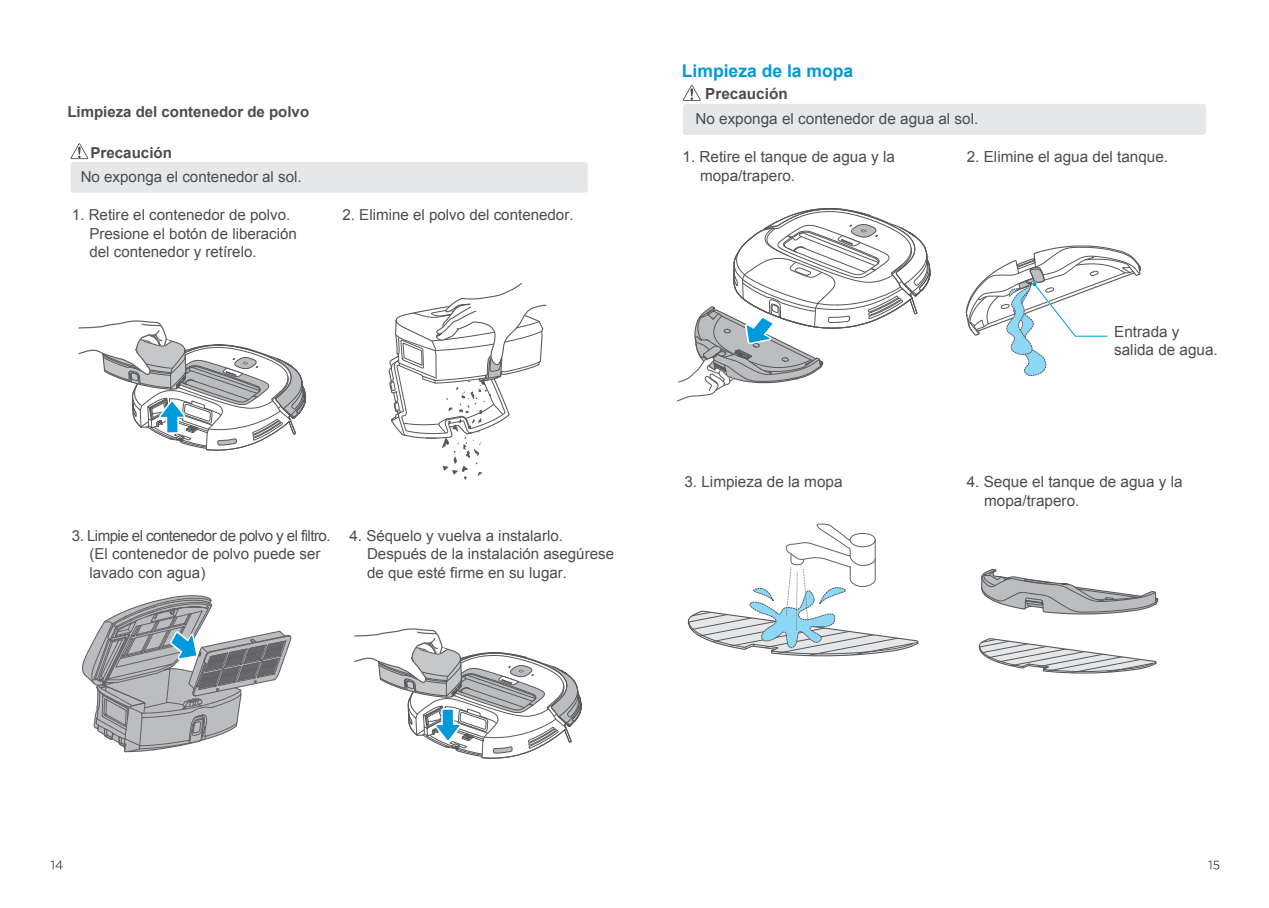
<style>
.page{position:relative;width:1269px;height:908px;background:#fff}
.page>*{position:absolute;margin:0;border:0;box-sizing:border-box;transform-origin:0 0}
.t1{font:700 17.5px "Arial";color:#0099da}
.t2{font:15.25px/18.4px "Arial";color:#4b4c4d}
.t3{font:700 15.25px "Arial";color:#4b4c4d}
.t4{font:15.12px/18.1px "Arial";color:#4b4c4d}
.t5{font:700 15.12px "Arial";color:#4b4c4d}
.t6{font:700 15px "Arial";color:#4b4c4d}
</style>
<div class="page">
<svg style="left:51px;top:860px;width:12px;height:9px"></svg>
<svg style="left:1208px;top:860px;width:11px;height:9px"></svg>
<div style="left:71px;top:162px;width:517px;height:30px;background:#e6e7e9;border-radius:3px"></div>
<svg style="left:70px;top:143px;width:18px;height:16px"></svg>
<svg style="left:388px;top:282px;width:159px;height:198px"></svg>
<svg style="left:354px;top:628px;width:228px;height:131px"></svg>
<svg style="left:82px;top:595px;width:210px;height:158px"></svg>
<svg style="left:79px;top:320px;width:227px;height:131px"></svg>
<svg style="left:687px;top:523px;width:232px;height:133px"></svg>
<div style="left:683px;top:104px;width:522px;height:31px;background:#e6e7e9;border-radius:3px"></div>
<svg style="left:683px;top:85px;width:18px;height:16px"></svg>
<svg style="left:965px;top:245px;width:176px;height:131px"></svg>
<svg style="left:978px;top:569px;width:180px;height:104px"></svg>
<svg style="left:677px;top:208px;width:254px;height:194px"></svg>
<p class="t6" style="left:67px;top:102px;width:243px">Limpieza del contenedor de polvo</p>
<p class="t5" style="left:90px;top:142px;width:83px">Precaución</p>
<p class="t4" style="left:81px;top:168px;width:222px">No exponga el contenedor al sol.</p>
<p class="t4" style="left:89px;top:206px;width:209px;text-indent:-18px">1. Retire el contenedor de polvo.<br>Presione el botón de liberación del contenedor y retírelo.</p>
<p class="t4" style="left:342px;top:205px;width:233px">2. Elimine el polvo del contenedor.</p>
<p class="t4" style="left:89px;top:527px;width:243px;text-indent:-18px">3. Limpie el contenedor de polvo y el filtro. (El contenedor de polvo puede ser lavado con agua)</p>
<p class="t4" style="left:367px;top:527px;width:249px;text-indent:-18px">4. Séquelo y vuelva a instalarlo.<br>Después de la instalación asegúrese de que esté firme en su lugar.</p>
<p class="t1" style="left:682px;top:59px;width:173px">Limpieza de la mopa</p>
<p class="t3" style="left:705px;top:84px;width:84px">Precaución</p>
<p class="t2" style="left:695px;top:110px;width:284px">No exponga el contenedor de agua al sol.</p>
<p class="t2" style="left:700px;top:148px;width:196px;text-indent:-18px">1. Retire el tanque de agua y la mopa/trapero.</p>
<p class="t2" style="left:684px;top:472px;width:160px">3. Limpieza de la mopa</p>
<p class="t2" style="left:966px;top:148px;width:203px">2. Elimine el agua del tanque.</p>
<p class="t2" style="left:1114px;top:322px;width:105px">Entrada y salida de agua.</p>
<p class="t2" style="left:984px;top:472px;width:200px;text-indent:-18px">4. Seque el tanque de agua y la mopa/trapero.</p>
</div>
